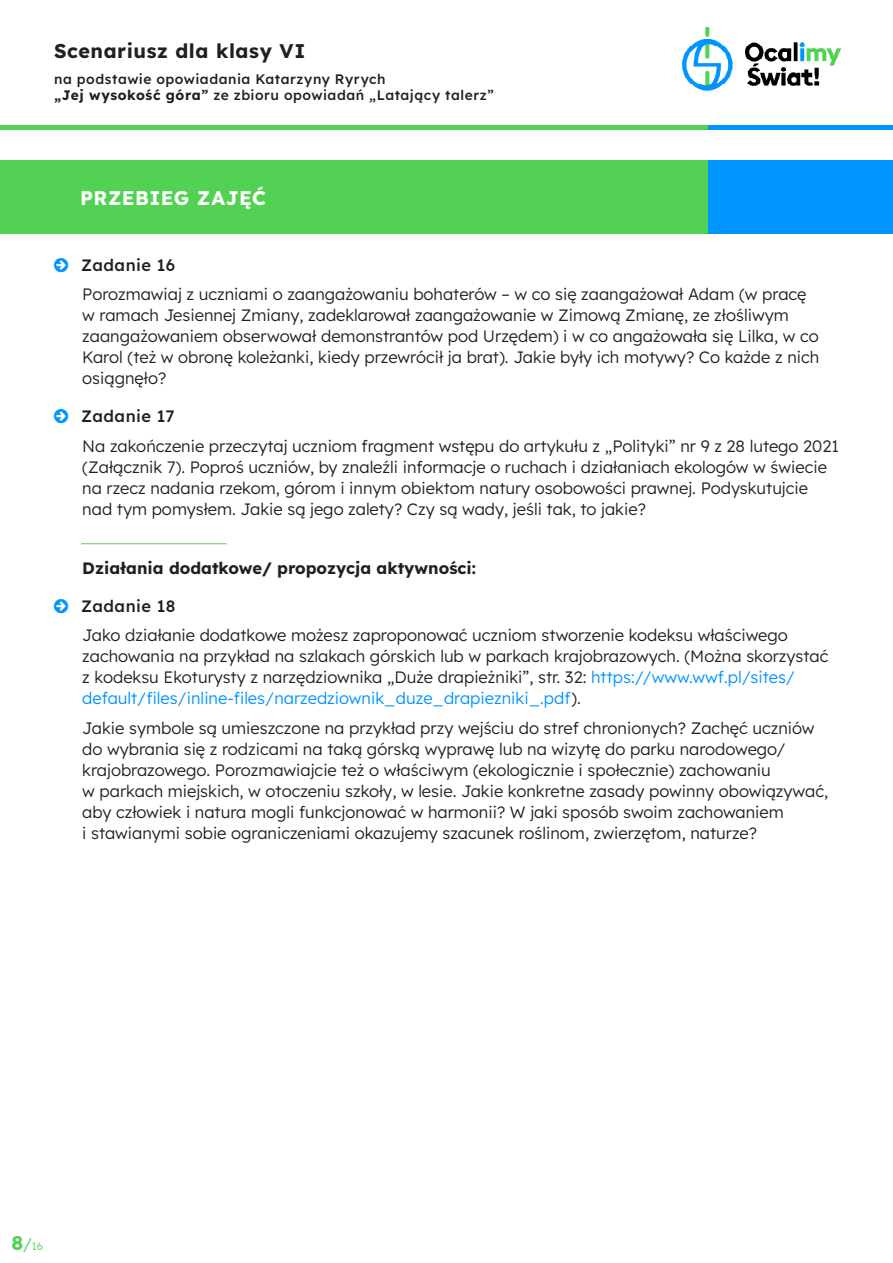
<style>
.page{position:relative;width:893px;height:1263px;background:#fff}
.page>*{position:absolute;margin:0;border:0;box-sizing:border-box;transform-origin:0 0}
.t1{font:700 19.8px "Lexend";letter-spacing:.03em;color:#231f20}
.t2{font:700 19.8px "Lexend";letter-spacing:.02em;color:#fff}
.text_2{font:300 16.5px/21px "Lexend";color:#231f20}
.text_2-2{font:700 16.5px "Lexend";color:#231f20}
.t3{font:500 16.5px "Lexend";letter-spacing:.025em;color:#231f20}
.t4{font:500 13.8px/16.5px "Lexend";letter-spacing:.04em;color:#231f20}
.t5{font:300 10.8px "Lexend";color:#52d154}
.s1{font-weight:700}
.s2{color:#0094ff}
.s3{font-weight:700;font-size:19.8px}
.s4{font-size:16.8px}
</style>
<div class="page">
<div style="left:0;top:125px;width:893px;height:5px;background:#52d154"></div>
<div style="left:708px;top:125px;width:185px;height:5px;background:#0094ff"></div>
<img style="left:682px;top:27px;width:160px;height:64px">
<div style="left:0;top:160px;width:893px;height:74px;background:#52d154"></div>
<div style="left:708px;top:160px;width:185px;height:74px;background:#0094ff"></div>
<hr style="left:81px;top:543px;width:146px;height:1px;background:#52d154">
<p class="t1" style="left:54px;top:37px;width:253px">Scenariusz dla klasy VI</p>
<p class="t4" style="left:54px;top:70px;width:441px">na podstawie opowiadania Katarzyny Ryrych<br><span class="s1">„Jej wysokość góra”</span> ze zbioru opowiadań „Latający talerz”</p>
<p class="t2" style="left:80px;top:184px;width:187px">PRZEBIEG ZAJĘĆ</p>
<p class="t3" style="left:81px;top:253px;width:96px">Zadanie 16</p>
<p class="text_2" style="left:82px;top:283px;width:739px">Porozmawiaj z uczniami o zaangażowaniu bohaterów – w co się zaangażował Adam (w pracę w ramach Jesiennej Zmiany, zadeklarował zaangażowanie w Zimową Zmianę, ze złośliwym zaangażowaniem obserwował demonstrantów pod Urzędem) i w co angażowała się Lilka, w co Karol (też w obronę koleżanki, kiedy przewrócił ja brat). Jakie były ich motywy? Co każde z nich osiągnęło?</p>
<p class="t3" style="left:81px;top:404px;width:95px">Zadanie 17</p>
<p class="text_2" style="left:82px;top:434px;width:758px">Na zakończenie przeczytaj uczniom fragment wstępu do artykułu z „Polityki” nr 9 z 28 lutego 2021 (Załącznik 7). Poproś uczniów, by znaleźli informacje o ruchach i działaniach ekologów w świecie na rzecz nadania rzekom, górom i innym obiektom natury osobowości prawnej. Podyskutujcie nad tym pomysłem. Jakie są jego zalety? Czy są wady, jeśli tak, to jakie?</p>
<p class="text_2-2" style="left:82px;top:556px;width:395px">Działania dodatkowe/ propozycja aktywności:</p>
<p class="t3" style="left:81px;top:594px;width:96px">Zadanie 18</p>
<p class="text_2" style="left:82px;top:624px;width:747px">Jako działanie dodatkowe możesz zaproponować uczniom stworzenie kodeksu właściwego zachowania na przykład na szlakach górskich lub w parkach krajobrazowych. (Można skorzystać z kodeksu Ekoturysty z narzędziownika „Duże drapieżniki”, str. 32: <span class="s2">https://www.wwf.pl/sites/ default/files/inline-files/narzedziownik_duze_drapiezniki_.pdf</span>).</p>
<p class="text_2" style="left:82px;top:716px;width:747px">Jakie symbole są umieszczone na przykład przy wejściu do stref chronionych? Zachęć uczniów do wybrania się z rodzicami na taką górską wyprawę lub na wizytę do parku narodowego/ krajobrazowego. Porozmawiajcie też o właściwym (ekologicznie i społecznie) zachowaniu<br>w parkach miejskich, w otoczeniu szkoły, w lesie. Jakie konkretne zasady powinny obowiązywać, aby człowiek i natura mogli funkcjonować w harmonii? W jaki sposób swoim zachowaniem<br>i stawianymi sobie ograniczeniami okazujemy szacunek roślinom, zwierzętom, naturze?</p>
<p class="t5" style="left:11px;top:1238px;width:33px"><span class="s3">8</span><span class="s4">/</span>16</p>
</div>
